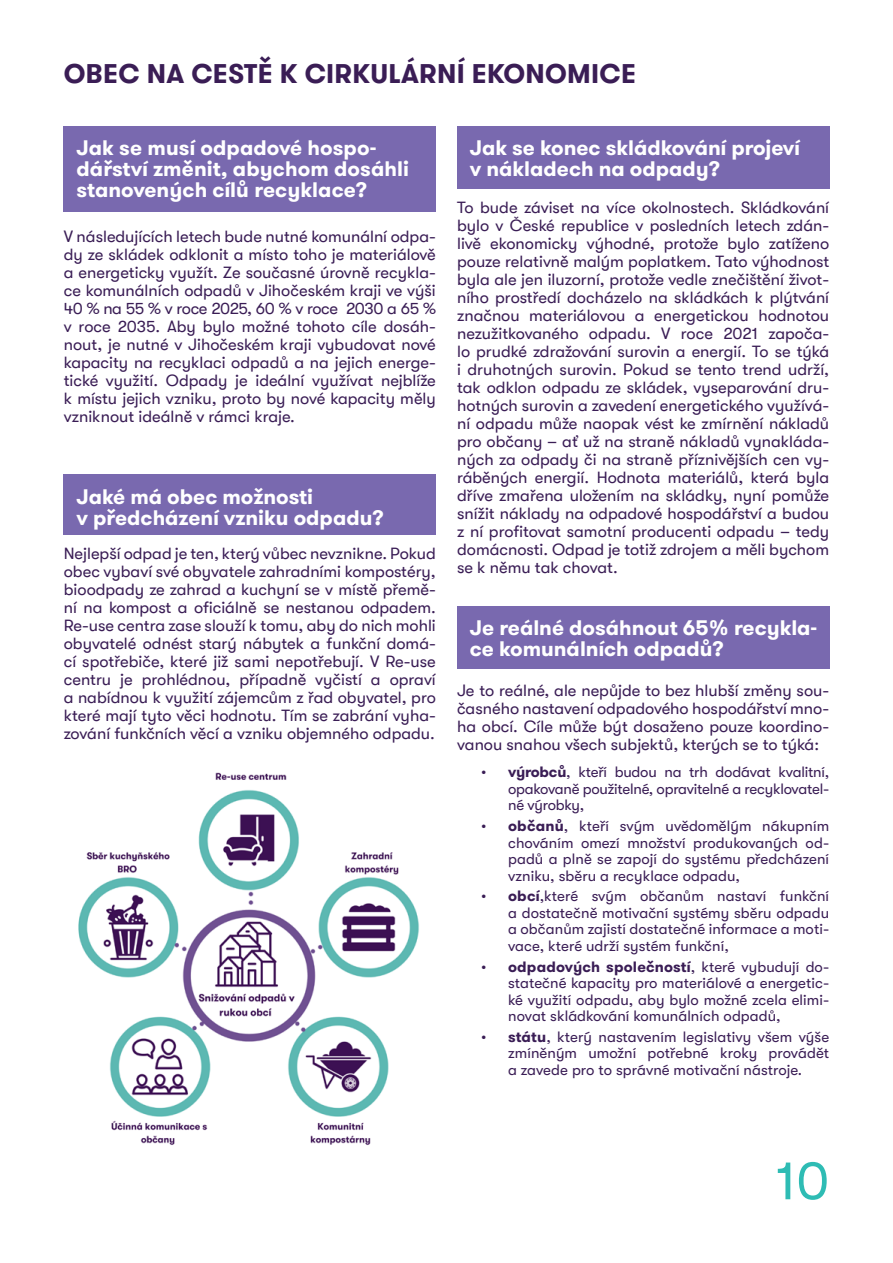
<style>
.page{position:relative;width:893px;height:1263px;background:#fff}
.page>*{position:absolute;margin:0;border:0;box-sizing:border-box;transform-origin:0 0}
.t1{font:54px "GT Walsheim";color:#2ebcb4}
.t2{font:700 27px "GT Walsheim Pro";letter-spacing:.01em;color:#3a1d55}
.t3{font:700 21px/21px "GT Walsheim Pro";color:#fff}
.t4{font:16.5px/18px "GT Walsheim";color:#3a1d55;text-align:justify}
.t5{font:15px/16.5px "GT Walsheim Pro";letter-spacing:.005em;color:#3a1d55;text-align:justify}
.s1{font-weight:700}
</style>
<div class="page">
<div style="left:457px;top:126px;width:372px;height:63px;background:#7969af"></div>
<div style="left:64px;top:126px;width:372px;height:86px;background:#7969af"></div>
<div style="left:64px;top:474px;width:372px;height:61px;background:#7969af"></div>
<img style="left:78px;top:772px;width:341px;height:373px">
<div style="left:457px;top:606px;width:372px;height:63px;background:#7969af"></div>
<h2 class="t2" style="left:64px;top:52px;width:574px">OBEC NA CESTĚ K CIRKULÁRNÍ EKONOMICE</h2>
<p class="t3" style="left:77px;top:136px;width:334px">Jak se musí odpadové hospo&shy;dářství změnit, abychom dosáhli stanovených cílů recyklace?</p>
<p class="t4" style="left:64px;top:227px;width:374px">V následujících letech bude nutné komunální odpa&shy;dy ze skládek odklonit a místo toho je materiálově a energeticky využít. Ze současné úrovně recykla&shy;ce komunálních odpadů v Jihočeském kraji ve výši 40 % na 55 % v roce 2025, 60 % v roce 2030 a 65 % v roce 2035. Aby bylo možné tohoto cíle dosáh&shy;nout, je nutné v Jihočeském kraji vybudovat nové kapacity na recyklaci odpadů a na jejich energe&shy;tické využití. Odpady je ideální využívat nejblíže k místu jejich vzniku, proto by nové kapacity měly vzniknout ideálně v rámci kraje.</p>
<p class="t3" style="left:77px;top:485px;width:309px">Jaké má obec možnosti<br>v předcházení vzniku odpadu?</p>
<p class="t4" style="left:64px;top:544px;width:374px">Nejlepší odpad je ten, který vůbec nevznikne. Pokud obec vybaví své obyvatele zahradními kompostéry, bioodpady ze zahrad a kuchyní se v místě přemě&shy;ní na kompost a oficiálně se nestanou odpadem.<br>Re-use centra zase slouží k tomu, aby do nich mohli obyvatelé odnést starý nábytek a funkční domá&shy;cí spotřebiče, které již sami nepotřebují. V Re-use centru je prohlédnou, případně vyčistí a opraví a nabídnou k využití zájemcům z řad obyvatel, pro které mají tyto věci hodnotu. Tím se zabrání vyha&shy;zování funkčních věcí a vzniku objemného odpadu.</p>
<p class="t3" style="left:470px;top:136px;width:332px">Jak se konec skládkování projeví v nákladech na odpady?</p>
<p class="t4" style="left:457px;top:198px;width:374px">To bude záviset na více okolnostech. Skládkování bylo v České republice v posledních letech zdán&shy;livě ekonomicky výhodné, protože bylo zatíženo pouze relativně malým poplatkem. Tato výhodnost byla ale jen iluzorní, protože vedle znečištění život&shy;ního prostředí docházelo na skládkách k plýtvání značnou materiálovou a energetickou hodnotou nezužitkovaného odpadu. V roce 2021 započa&shy;lo prudké zdražování surovin a energií. To se týká i druhotných surovin. Pokud se tento trend udrží, tak odklon odpadu ze skládek, vyseparování dru&shy;hotných surovin a zavedení energetického využívá&shy;ní odpadu může naopak vést ke zmírnění nákladů pro občany – ať už na straně nákladů vynakláda&shy;ných za odpady či na straně příznivějších cen vy&shy;ráběných energií. Hodnota materiálů, která byla dříve zmařena uložením na skládky, nyní pomůže snížit náklady na odpadové hospodářství a budou z ní profitovat samotní producenti odpadu – tedy domácnosti. Odpad je totiž zdrojem a měli bychom se k němu tak chovat.</p>
<p class="t3" style="left:470px;top:616px;width:349px">Je reálné dosáhnout 65% recykla&shy;ce komunálních odpadů?</p>
<p class="t4" style="left:457px;top:682px;width:374px">Je to reálné, ale nepůjde to bez hlubší změny sou&shy;časného nastavení odpadového hospodářství mno&shy;ha obcí. Cíle může být dosaženo pouze koordino&shy;vanou snahou všech subjektů, kterých se to týká:</p>
<p class="t5" style="left:508px;top:764px;width:323px;text-indent:-27px">• <span class="s1">výrobců</span>, kteří budou na trh dodávat kvalitní, opakovaně použitelné, opravitelné a recyklovatel&shy;né výrobky,</p>
<p class="t5" style="left:508px;top:818px;width:323px;text-indent:-27px">• <span class="s1">občanů</span>, kteří svým uvědomělým nákupním chováním omezí množství produkovaných od&shy;padů a plně se zapojí do systému předcházení vzniku, sběru a recyklace odpadu,</p>
<p class="t5" style="left:508px;top:888px;width:323px;text-indent:-27px">• <span class="s1">obcí</span>,které svým občanům nastaví funkční a dostatečně motivační systémy sběru odpadu a občanům zajistí dostatečné informace a moti&shy;vace, které udrží systém funkční,</p>
<p class="t5" style="left:508px;top:958px;width:323px;text-indent:-27px">• <span class="s1">odpadových společností</span>, které vybudují do&shy;statečné kapacity pro materiálové a energetic&shy;ké využití odpadu, aby bylo možné zcela elimi&shy;novat skládkování komunálních odpadů,</p>
<p class="t5" style="left:508px;top:1028px;width:323px;text-indent:-27px">• <span class="s1">státu</span>, který nastavením legislativy všem výše zmíněným umožní potřebné kroky provádět a zavede pro to správné motivační nástroje.</p>
<h1 class="t1" style="left:776px;top:1151px;width:55px">10</h1>
</div>
